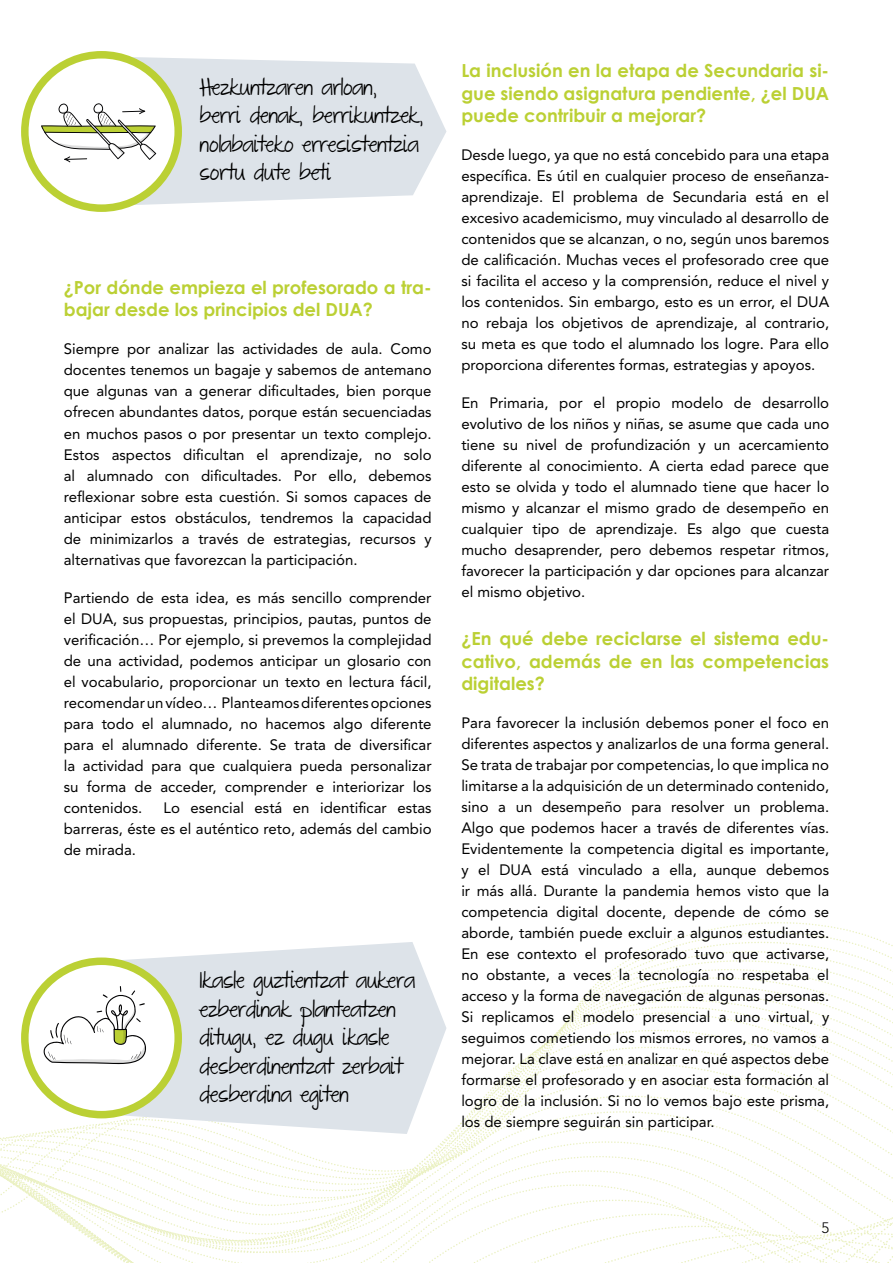
<style>
.page{position:relative;width:893px;height:1263px;background:#fff}
.page>*{position:absolute;margin:0;border:0;box-sizing:border-box;transform-origin:0 0}
.t1{font:19.5px/28.5px "The Great Escape";letter-spacing:-.02em;color:#000}
.t2{font:700 18px/22.5px "Century Gothic";color:#bbd034;text-align:justify}
.t3{font:15px/21px "Avenir LT Std";color:#000;text-align:justify}
.t4{font:300 15px "Avenir LT Std";color:#000}
</style>
<div class="page">
<svg style="left:0;top:1050px;width:893px;height:213px"></svg>
<svg style="left:130px;top:57px;width:316px;height:149px;fill:#dde3e9"></svg>
<div style="left:25px;top:55px;width:153px;height:153px;background:#fff;border-radius:50%"></div>
<svg style="left:41px;top:103px;width:115px;height:59px"></svg>
<div style="left:21px;top:51px;width:161px;height:161px;border:8px solid #bbd034;border-radius:50%"></div>
<svg style="left:102px;top:942px;width:344px;height:192px;fill:#dde3e9"></svg>
<div style="left:25px;top:961px;width:153px;height:154px;background:#fff;border-radius:50%"></div>
<svg style="left:43px;top:986px;width:103px;height:78px"></svg>
<div style="left:21px;top:957px;width:161px;height:161px;border:8px solid #bbd034;border-radius:50%"></div>
<h1 class="t1" style="left:200px;top:74px;width:226px">Hezkuntzaren arloan,<br>berri denak, berrikuntzek, nolabaiteko erresistentzia sortu dute beti</h1>
<p class="t2" style="left:64px;top:275px;width:369px">¿Por dónde empieza el profesorado a tra&shy;bajar desde los principios del DUA?</p>
<p class="t3" style="left:64px;top:339px;width:369px">Siempre por analizar las actividades de aula. Como docentes tenemos un bagaje y sabemos de antemano que algunas van a generar dificultades, bien porque ofrecen abundantes datos, porque están secuenciadas en muchos pasos o por presentar un texto complejo.<br>Estos aspectos dificultan el aprendizaje, no solo al alumnado con dificultades. Por ello, debemos reflexionar sobre esta cuestión. Si somos capaces de anticipar estos obstáculos, tendremos la capacidad de minimizarlos a través de estrategias, recursos y alternativas que favorezcan la participación.</p>
<p class="t3" style="left:64px;top:587px;width:369px">Partiendo de esta idea, es más sencillo comprender el DUA, sus propuestas, principios, pautas, puntos de verificación… Por ejemplo, si prevemos la complejidad de una actividad, podemos anticipar un glosario con el vocabulario, proporcionar un texto en lectura fácil, recomendar un vídeo… Planteamos diferentes opciones para todo el alumnado, no hacemos algo diferente para el alumnado diferente. Se trata de diversificar la actividad para que cualquiera pueda personalizar su forma de acceder, comprender e interiorizar los contenidos.</p>
<p class="t3" style="left:64px;top:797px;width:369px;text-indent:100px">Lo esencial está en identificar estas barreras, éste es el auténtico reto, además del cambio de mirada.</p>
<h1 class="t1" style="left:200px;top:967px;width:217px">Ikasle guztientzat aukera ezberdinak planteatzen ditugu, ez dugu ikasle desberdinentzat zerbait desberdina egiten</h1>
<p class="t2" style="left:461px;top:59px;width:369px">La inclusión en la etapa de Secundaria si&shy;gue siendo asignatura pendiente, ¿el DUA puede contribuir a mejorar?</p>
<p class="t3" style="left:461px;top:145px;width:369px">Desde luego, ya que no está concebido para una etapa específica. Es útil en cualquier proceso de enseñanza&shy;aprendizaje. El problema de Secundaria está en el excesivo academicismo, muy vinculado al desarrollo de contenidos que se alcanzan, o no, según unos baremos de calificación. Muchas veces el profesorado cree que si facilita el acceso y la comprensión, reduce el nivel y los contenidos. Sin embargo, esto es un error, el DUA no rebaja los objetivos de aprendizaje, al contrario, su meta es que todo el alumnado los logre. Para ello proporciona diferentes formas, estrategias y apoyos.</p>
<p class="t3" style="left:461px;top:393px;width:369px">En Primaria, por el propio modelo de desarrollo evolutivo de los niños y niñas, se asume que cada uno tiene su nivel de profundización y un acercamiento diferente al conocimiento. A cierta edad parece que esto se olvida y todo el alumnado tiene que hacer lo mismo y alcanzar el mismo grado de desempeño en cualquier tipo de aprendizaje. Es algo que cuesta mucho desaprender, pero debemos respetar ritmos, favorecer la participación y dar opciones para alcanzar el mismo objetivo.</p>
<p class="t2" style="left:461px;top:627px;width:369px">¿En qué debe reciclarse el sistema edu&shy;cativo, además de en las competencias digitales?</p>
<p class="t3" style="left:461px;top:713px;width:369px">Para favorecer la inclusión debemos poner el foco en diferentes aspectos y analizarlos de una forma general.<br>Se trata de trabajar por competencias, lo que implica no limitarse a la adquisición de un determinado contenido, sino a un desempeño para resolver un problema.<br>Algo que podemos hacer a través de diferentes vías.<br>Evidentemente la competencia digital es importante, y el DUA está vinculado a ella, aunque debemos ir más allá. Durante la pandemia hemos visto que la competencia digital docente, depende de cómo se aborde, también puede excluir a algunos estudiantes.<br>En ese contexto el profesorado tuvo que activarse, no obstante, a veces la tecnología no respetaba el acceso y la forma de navegación de algunas personas.<br>Si replicamos el modelo presencial a uno virtual, y seguimos cometiendo los mismos errores, no vamos a mejorar. La clave está en analizar en qué aspectos debe formarse el profesorado y en asociar esta formación al logro de la inclusión. Si no lo vemos bajo este prisma, los de siempre seguirán sin participar.</p>
<p class="t4" style="left:821px;top:1219px;width:9px">5</p>
</div>
